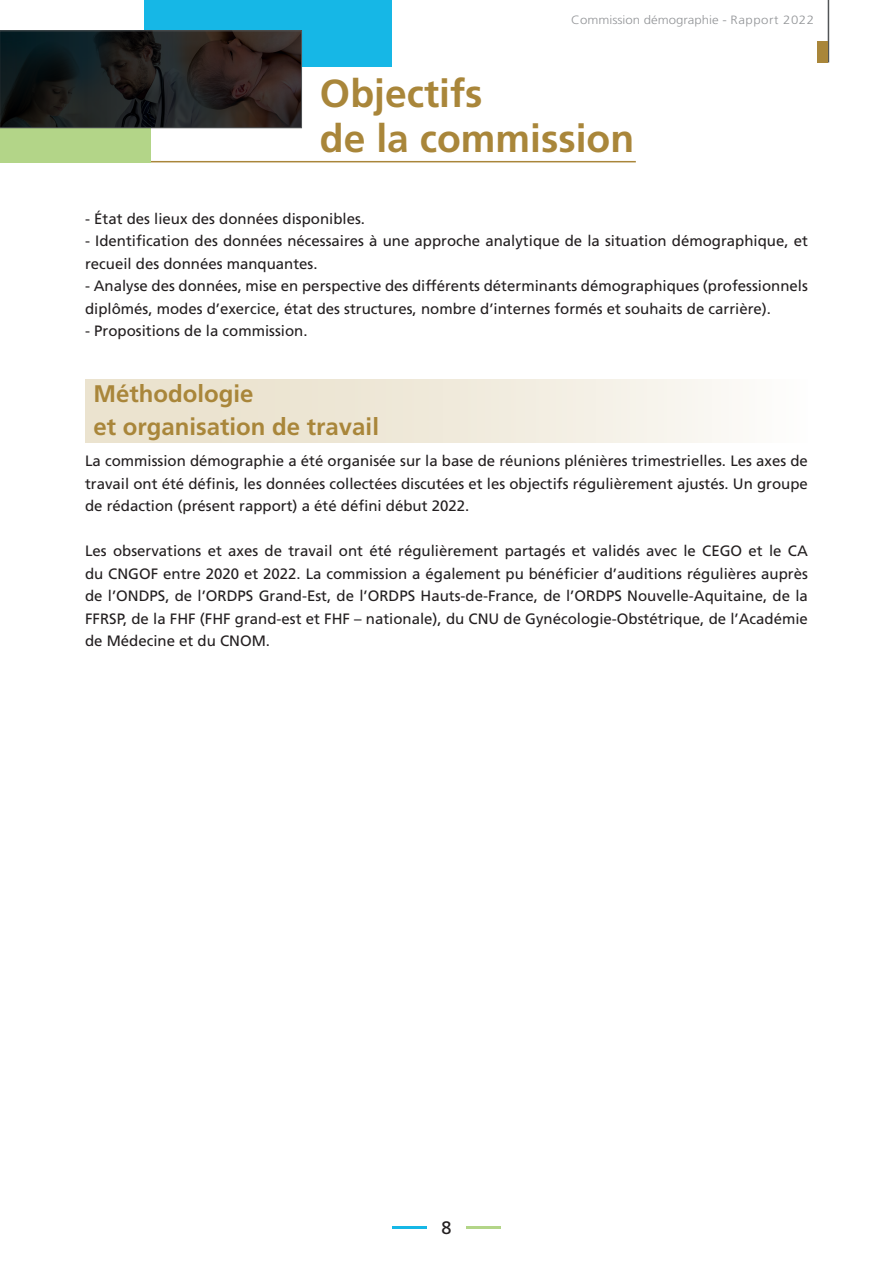
<style>
.page{position:relative;width:893px;height:1263px;background:#fff}
.page>*{position:absolute;margin:0;border:0;box-sizing:border-box;transform-origin:0 0}
.t1{font:700 39px/45px "Frutiger LT Std";color:#a9863a}
.t2{font:700 24px/33px "Frutiger LT Std";color:#a9863a}
.t3{font:18px "Frutiger LT Std";color:#231f20}
.t4{font:15px/22.5px "Frutiger LT Std";color:#231f20}
.t5{font:300 12px "Frutiger LT Std";color:#939598;scale:1.1 1}
</style>
<div class="page">
<div style="left:85px;top:379px;width:723px;height:64px;background:linear-gradient(to right,#e7dec7,#fbfaf6)"></div>
<hr style="left:142px;top:161px;width:494px;height:1px;background:#a9863a">
<div style="left:0;top:128px;width:151px;height:34px;background:#b3d588"></div>
<div style="left:144px;top:0;width:248px;height:67px;background:#16b7e6"></div>
<hr style="left:393px;top:1226px;width:34px;height:2px;background:#16b7e6">
<hr style="left:467px;top:1226px;width:34px;height:2px;background:#b3d588">
<hr style="left:828px;top:0;width:1px;height:63px;background:#525557">
<div style="left:817px;top:41px;width:11px;height:22px;background:#a9863a"></div>
<img style="left:2px;top:33px;width:298px;height:93px">
<div style="left:0;top:31px;width:302px;height:97px;border:1px solid #525557"></div>
<p class="t5" style="left:571px;top:13px;width:222px">Commission démographie - Rapport 2022</p>
<h1 class="t1" style="left:320px;top:71px;width:316px">Objectifs<br>de la commission</h1>
<p class="t4" style="left:85px;top:207px;width:282px">- État des lieux des données disponibles.</p>
<p class="t4" style="left:85px;top:230px;width:724px">- Identification des données nécessaires à une approche analytique de la situation démographique, et recueil des données manquantes.</p>
<p class="t4" style="left:85px;top:275px;width:724px">- Analyse des données, mise en perspective des différents déterminants démographiques (professionnels diplômés, modes d’exercice, état des structures, nombre d’internes formés et souhaits de carrière).</p>
<p class="t4" style="left:85px;top:320px;width:224px">- Propositions de la commission.</p>
<h2 class="t2" style="left:94px;top:378px;width:287px">Méthodologie<br>et organisation de travail</h2>
<p class="t4" style="left:85px;top:450px;width:724px;text-align:justify">La commission démographie a été organisée sur la base de réunions plénières trimestrielles. Les axes de travail ont été définis, les données collectées discutées et les objectifs régulièrement ajustés. Un groupe de rédaction (présent rapport) a été défini début 2022.</p>
<p class="t4" style="left:85px;top:540px;width:724px;text-align:justify">Les observations et axes de travail ont été régulièrement partagés et validés avec le CEGO et le CA du CNGOF entre 2020 et 2022. La commission a également pu bénéficier d’auditions régulières auprès de l’ONDPS, de l’ORDPS Grand-Est, de l’ORDPS Hauts-de-France, de l’ORDPS Nouvelle-Aquitaine, de la FFRSP, de la FHF (FHF grand-est et FHF – nationale), du CNU de Gynécologie-Obstétrique, de l’Académie de Médecine et du CNOM.</p>
<p class="t3" style="left:441px;top:1217px;width:12px">8</p>
</div>
